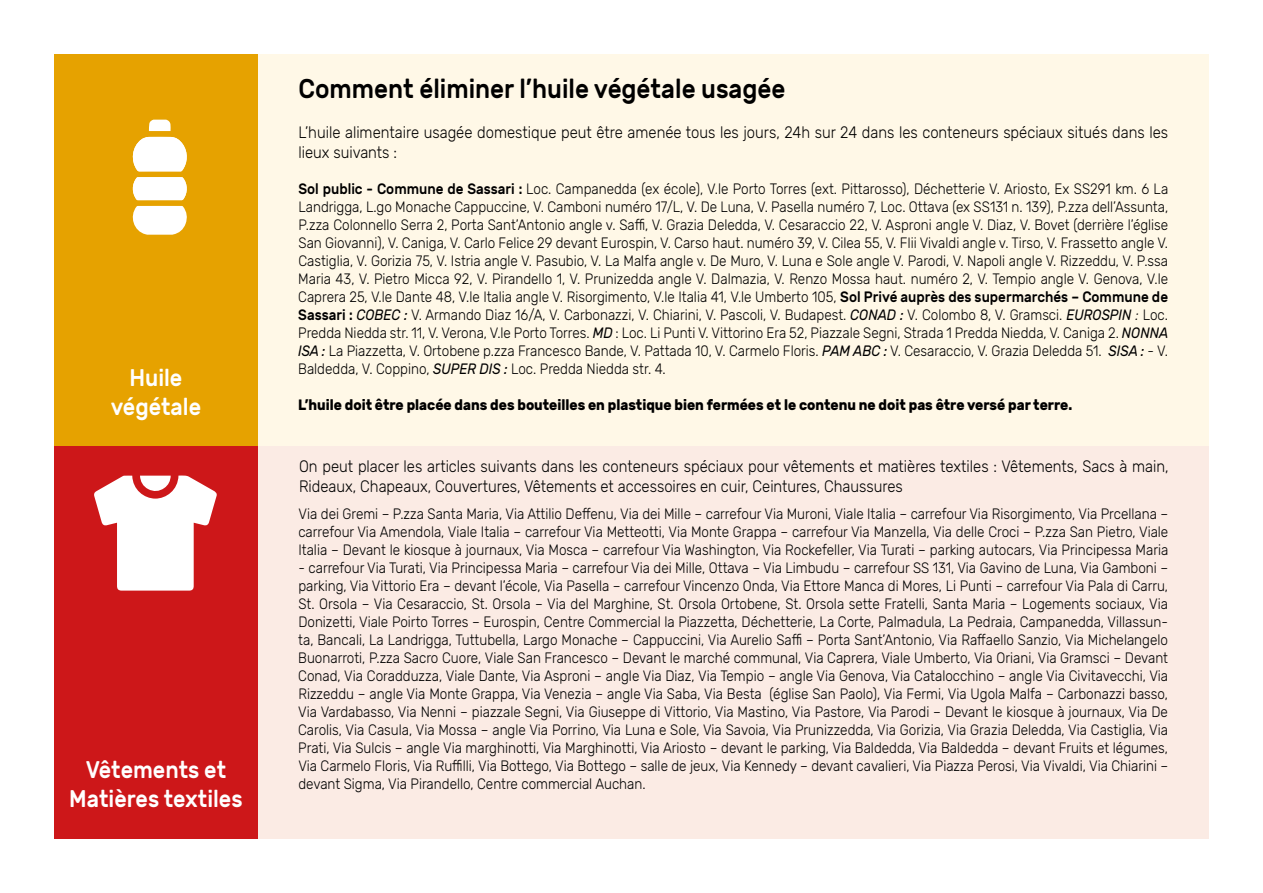
<style>
.page{position:relative;width:1263px;height:893px;background:#fff}
.page>*{position:absolute;margin:0;border:0;box-sizing:border-box;transform-origin:0 0}
.t1{font:500 27px "Rubik";color:#000;scale:.9 1}
.t2{font:500 24px/28.8px "Rubik";color:#fff;text-align:center;scale:.9 1}
.t3{font:300 16.5px/19.8px "Rubik";color:#000;scale:.9 1}
.t4{font:300 15px/18px "Rubik";color:#000;text-align:justify;scale:.9 1}
.t5{font:700 15px "Rubik";color:#000;scale:.9 1}
.s1{font-weight:500}
.s2{font-weight:400;font-style:italic}
.s3{font-style:italic}
</style>
<div class="page">
<div style="left:258px;top:54px;width:951px;height:392px;background:#fff8e7"></div>
<div style="left:54px;top:54px;width:204px;height:392px;background:#e6a200"></div>
<div style="left:54px;top:446px;width:204px;height:393px;background:#cd1719"></div>
<div style="left:259px;top:446px;width:950px;height:393px;background:#fbebe4"></div>
<svg style="left:132px;top:206px;width:55px;height:29px;background:#fbf3de"></svg>
<svg style="left:149px;top:120px;width:22px;height:11px"></svg>
<svg style="left:132px;top:137px;width:55px;height:63px"></svg>
<svg style="left:94px;top:475px;width:123px;height:116px"></svg>
<h2 class="t2" style="left:111px;top:364px;width:102px">Huile végétale</h2>
<h2 class="t2" style="left:69px;top:756px;width:194px">Vêtements et<br>Matières textiles</h2>
<h1 class="t1" style="left:298px;top:74px;width:542px">Comment éliminer l’huile végétale usagée</h1>
<p class="t3" style="left:298px;top:123px;width:968px">L’huile alimentaire usagée domestique peut être amenée tous les jours, 24h sur 24 dans les conteneurs spéciaux situés dans les lieux suivants :</p>
<p class="t4" style="left:298px;top:180px;width:968px"><span class="s1">Sol public - Commune de Sassari :</span> Loc. Campanedda (ex école), V.le Porto Torres (ext. Pittarosso), Déchetterie V. Ariosto, Ex SS291 km. 6 La Landrigga, L.go Monache Cappuccine, V. Camboni numéro 17/L, V. De Luna, V. Pasella numéro 7, Loc. Ottava (ex SS131 n. 139), P.zza dell’Assunta, P.zza Colonnello Serra 2, Porta Sant’Antonio angle v. Saffi, V. Grazia Deledda, V. Cesaraccio 22, V. Asproni angle V. Diaz, V. Bovet (derrière l’église San Giovanni), V. Caniga, V. Carlo Felice 29 devant Eurospin, V. Carso haut. numéro 39, V. Cilea 55, V. FIii Vivaldi angle v. Tirso, V. Frassetto angle V.<br>Castiglia, V. Gorizia 75, V. Istria angle V. Pasubio, V. La Malfa angle v. De Muro, V. Luna e Sole angle V. Parodi, V. Napoli angle V. Rizzeddu, V. P.ssa Maria 43, V. Pietro Micca 92, V. Pirandello 1, V. Prunizedda angle V. Dalmazia, V. Renzo Mossa haut. numéro 2, V. Tempio angle V. Genova, V.le Caprera 25, V.le Dante 48, V.le Italia angle V. Risorgimento, V.le Italia 41, V.le Umberto 105, <span class="s1">Sol Privé auprès des supermarchés – Commune de Sassari :</span> <span class="s2">COBEC :</span> V. Armando Diaz 16/A, V. Carbonazzi, V. Chiarini, V. Pascoli, V. Budapest. <span class="s2">CONAD :</span> V. Colombo 8, V. Gramsci. <span class="s2">EUROSPIN</span> <span class="s3">:</span> Loc.<br>Predda Niedda str. 11, V. Verona, V.le Porto Torres. <span class="s2">MD</span> : Loc. Li Punti V. Vittorino Era 52, Piazzale Segni, Strada 1 Predda Niedda, V. Caniga 2. <span class="s2">NONNA ISA :</span> La Piazzetta, V. Ortobene p.zza Francesco Bande, V. Pattada 10, V. Carmelo Floris. <span class="s2">PAM ABC :</span> V. Cesaraccio, V. Grazia Deledda 51. <span class="s2">SISA :</span> - V.<br>Baldedda, V. Coppino, <span class="s2">SUPER DIS :</span> Loc. Predda Niedda str. 4.</p>
<p class="t5" style="left:298px;top:395px;width:861px">L’huile doit être placée dans des bouteilles en plastique bien fermées et le contenu ne doit pas être versé par terre.</p>
<p class="t3" style="left:299px;top:457px;width:968px">On peut placer les articles suivants dans les conteneurs spéciaux pour vêtements et matières textiles : Vêtements, Sacs à main,<br>Rideaux, Chapeaux, Couvertures, Vêtements et accessoires en cuir, Ceintures, Chaussures</p>
<p class="t4" style="left:298px;top:506px;width:968px">Via dei Gremi – P.zza Santa Maria, Via Attilio Deffenu, Via dei Mille – carrefour Via Muroni, Viale Italia – carrefour Via Risorgimento, Via Prcellana – carrefour Via Amendola, Viale Italia – carrefour Via Metteotti, Via Monte Grappa – carrefour Via Manzella, Via delle Croci – P.zza San Pietro, Viale Italia – Devant le kiosque à journaux, Via Mosca – carrefour Via Washington, Via Rockefeller, Via Turati – parking autocars, Via Principessa Maria</p>
<p class="t4" style="left:298px;top:560px;width:968px">- carrefour Via Turati, Via Principessa Maria – carrefour Via dei Mille, Ottava – Via Limbudu – carrefour SS 131, Via Gavino de Luna, Via Gamboni – parking, Via Vittorio Era – devant l’école, Via Pasella – carrefour Vincenzo Onda, Via Ettore Manca di Mores, Li Punti – carrefour Via Pala di Carru, St. Orsola – Via Cesaraccio, St. Orsola – Via del Marghine, St. Orsola Ortobene, St. Orsola sette Fratelli, Santa Maria – Logements sociaux, Via Donizetti, Viale Poirto Torres – Eurospin, Centre Commercial la Piazzetta, Déchetterie, La Corte, Palmadula, La Pedraia, Campanedda, Villassun&shy;ta, Bancali, La Landrigga, Tuttubella, Largo Monache – Cappuccini, Via Aurelio Saffi – Porta Sant’Antonio, Via Raffaello Sanzio, Via Michelangelo Buonarroti, P.zza Sacro Cuore, Viale San Francesco – Devant le marché communal, Via Caprera, Viale Umberto, Via Oriani, Via Gramsci – Devant Conad, Via Coradduzza, Viale Dante, Via Asproni – angle Via Diaz, Via Tempio – angle Via Genova, Via Catalocchino – angle Via Civitavecchi, Via Rizzeddu – angle Via Monte Grappa, Via Venezia – angle Via Saba, Via Besta (église San Paolo), Via Fermi, Via Ugola Malfa – Carbonazzi basso, Via Vardabasso, Via Nenni – piazzale Segni, Via Giuseppe di Vittorio, Via Mastino, Via Pastore, Via Parodi – Devant le kiosque à journaux, Via De Carolis, Via Casula, Via Mossa – angle Via Porrino, Via Luna e Sole, Via Savoia, Via Prunizzedda, Via Gorizia, Via Grazia Deledda, Via Castiglia, Via Prati, Via Sulcis – angle Via marghinotti, Via Marghinotti, Via Ariosto – devant le parking, Via Baldedda, Via Baldedda – devant Fruits et légumes, Via Carmelo Floris, Via Ruffilli, Via Bottego, Via Bottego – salle de jeux, Via Kennedy – devant cavalieri, Via Piazza Perosi, Via Vivaldi, Via Chiarini – devant Sigma, Via Pirandello, Centre commercial Auchan.</p>
</div>
